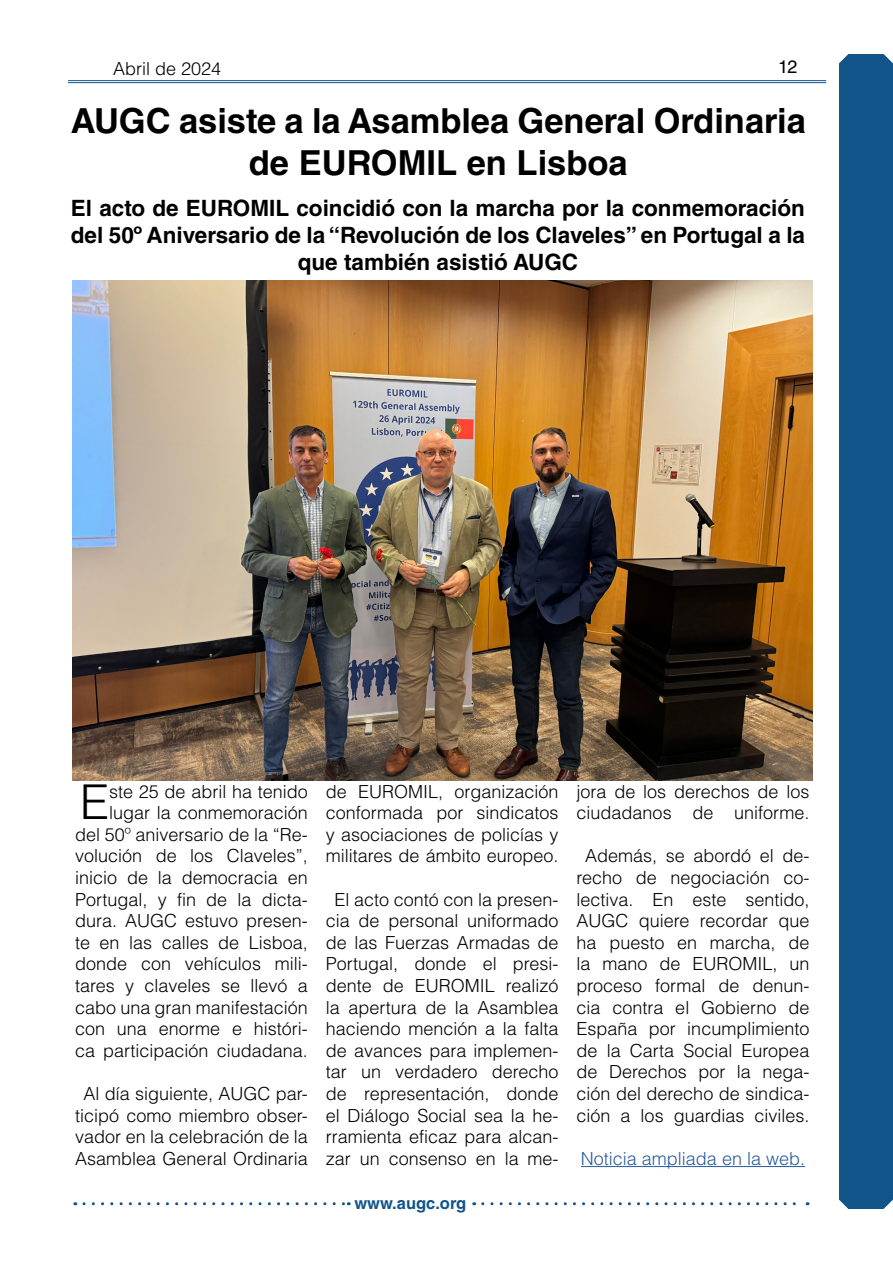
<style>
.page{position:relative;width:893px;height:1263px;background:#fff}
.page>*{position:absolute;margin:0;border:0;box-sizing:border-box;transform-origin:0 0}
.t1{font:300 48px "Helvetica LT Std";color:#000}
.t2{font:700 34.5px/41.4px "Helvetica LT Std";color:#000;text-align:center}
.t3{font:700 22.5px/27px "Helvetica LT Std";color:#000;text-align:center}
.t4{font:300 18px/21.6px "Helvetica LT Std";color:#000;text-align:center}
.t5{font:300 18px "Helvetica LT Std";color:#275b9b}
.t6{font:18px "Helvetica LT Std";color:#000}
.t7{font:700 16.5px "Helvetica LT Std";color:#11548a}
</style>
<div class="page">
<div style="left:839px;top:54px;width:54px;height:1155px;background:#11548a"></div>
<svg style="left:84px;top:1202px;width:265px;height:3px"></svg>
<svg style="left:483px;top:1202px;width:325px;height:3px"></svg>
<hr style="left:68px;top:80px;width:758px;height:1px;background:#11548a">
<hr style="left:68px;top:82px;width:758px;height:1px;background:#11548a">
<hr style="left:581px;top:1166px;width:224px;height:1px;background:#275b9b">
<img style="left:72px;top:281px;width:740px;height:499px">
<p class="t6" style="left:778px;top:56px;width:21px">12</p>
<p class="t4" style="left:113px;top:57px;width:110px">Abril de 2024</p>
<h2 class="t2" style="left:71px;top:100px;width:736px">AUGC asiste a la Asamblea General Ordinaria de EUROMIL en Lisboa</h2>
<p class="t3" style="left:71px;top:194px;width:736px">El acto de EUROMIL coincidió con la marcha por la conmemoración del 50º Aniversario de la “Revolución de los Claveles” en Portugal a la que también asistió AUGC</p>
<p class="t4" style="left:75px;top:780px;width:234px;text-align:right">ste 25 de abril ha tenido lugar la conmemoración<br>del 50º aniversario de la “Re&shy;volución de los Claveles”, inicio de la democracia en<br>Portugal, y fin de la dicta&shy;dura. AUGC estuvo presen&shy;te en las calles de Lisboa, donde con vehículos mili&shy;tares y claveles se llevó a cabo una gran manifestación con una enorme e históri&shy;ca participación ciudadana.</p>
<p class="t4" style="left:75px;top:1082px;width:234px">Al día siguiente, AUGC par&shy;ticipó como miembro obser&shy;vador en la celebración de la<br>Asamblea General Ordinaria</p>
<h1 class="t1" style="left:80px;top:772px;width:31px">E</h1>
<p class="t4" style="left:326px;top:780px;width:234px;text-align:justify">de EUROMIL, organización conformada por sindicatos y asociaciones de policías y militares de ámbito europeo.</p>
<p class="t4" style="left:326px;top:888px;width:234px">El acto contó con la presen&shy;cia de personal uniformado de las Fuerzas Armadas de<br>Portugal, donde el presi&shy;dente de EUROMIL realizó la apertura de la Asamblea haciendo mención a la falta de avances para implemen&shy;tar un verdadero derecho de representación, donde el Diálogo Social sea la he&shy;rramienta eficaz para alcan&shy;zar un consenso en la me-</p>
<p class="t7" style="left:354px;top:1193px;width:113px">www.augc.org</p>
<p class="t4" style="left:577px;top:780px;width:234px;text-align:left">jora de los derechos de los ciudadanos de uniforme.</p>
<p class="t4" style="left:577px;top:845px;width:234px">Además, se abordó el de&shy;recho de negociación co&shy;lectiva. En este sentido,<br>AUGC quiere recordar que ha puesto en marcha, de la mano de EUROMIL, un proceso formal de denun&shy;cia contra el Gobierno de<br>España por incumplimiento de la Carta Social Europea de Derechos por la nega&shy;ción del derecho de sindica&shy;ción a los guardias civiles.</p>
<p class="t5" style="left:581px;top:1147px;width:226px">Noticia ampliada en la web.</p>
</div>
